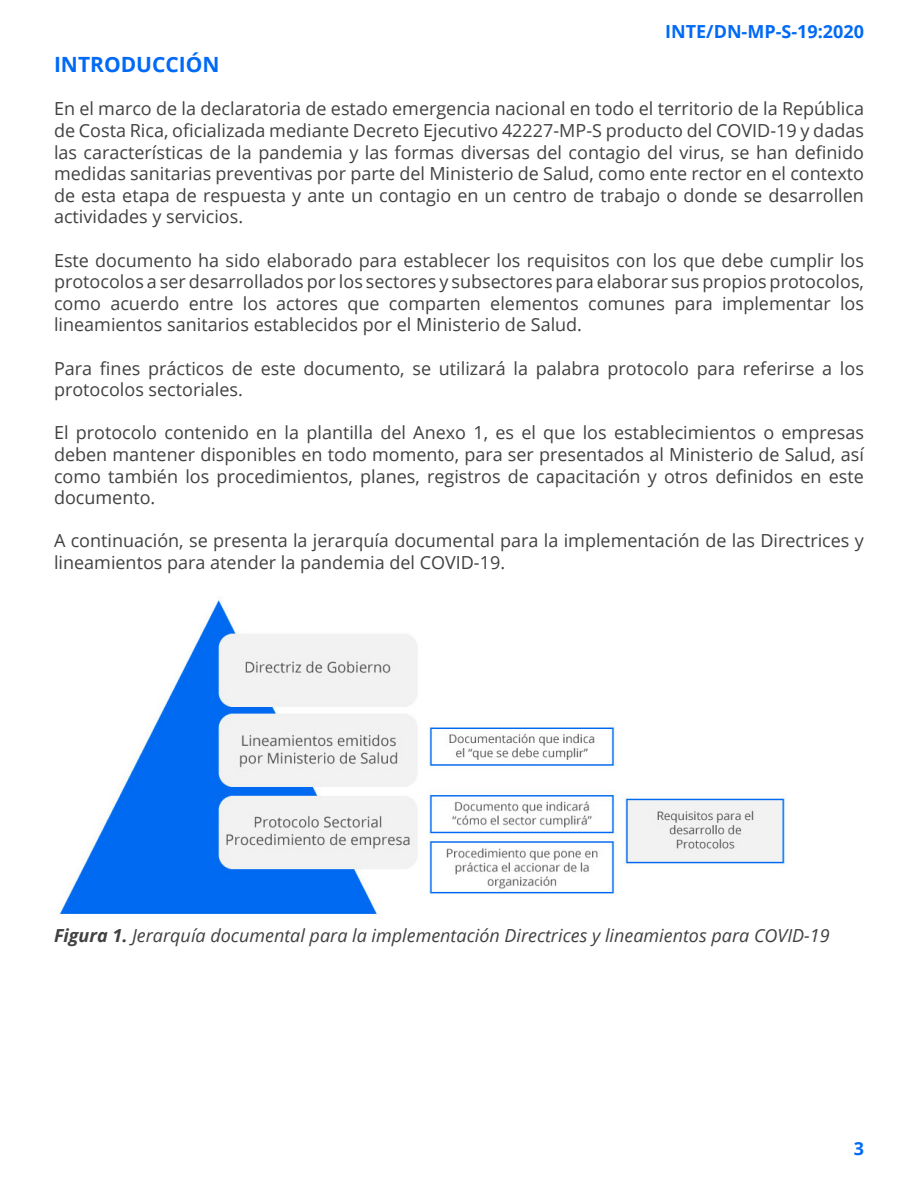
<style>
.page{position:relative;width:918px;height:1188px;background:#fff}
.page>*{position:absolute;margin:0;border:0;box-sizing:border-box;transform-origin:0 0}
.t1{font:700 21px "Open Sans";color:#006af6}
.t2{font:18px/21.6px "Open Sans";color:#414042;text-align:justify}
.t3{font:italic 18px "Open Sans";color:#414042}
.t4{font:700 18px "Open Sans";color:#006af6}
.s1{font-weight:700}
</style>
<div class="page">
<img style="left:59px;top:596px;width:727px;height:321px">
<p class="t4" style="left:665px;top:19px;width:200px">INTE/DN-MP-S-19:2020</p>
<p class="t1" style="left:54px;top:50px;width:167px">INTRODUCCIÓN</p>
<p class="t2" style="left:54px;top:98px;width:812px">En el marco de la declaratoria de estado emergencia nacional en todo el territorio de la República de Costa Rica, oficializada mediante Decreto Ejecutivo 42227-MP-S producto del COVID-19 y dadas las características de la pandemia y las formas diversas del contagio del virus, se han definido medidas sanitarias preventivas por parte del Ministerio de Salud, como ente rector en el contexto de esta etapa de respuesta y ante un contagio en un centro de trabajo o donde se desarrollen actividades y servicios.</p>
<p class="t2" style="left:54px;top:249px;width:812px">Este documento ha sido elaborado para establecer los requisitos con los que debe cumplir los protocolos a ser desarrollados por los sectores y subsectores para elaborar sus propios protocolos, como acuerdo entre los actores que comparten elementos comunes para implementar los lineamientos sanitarios establecidos por el Ministerio de Salud.</p>
<p class="t2" style="left:54px;top:357px;width:812px">Para fines prácticos de este documento, se utilizará la palabra protocolo para referirse a los protocolos sectoriales.</p>
<p class="t2" style="left:54px;top:422px;width:812px">El protocolo contenido en la plantilla del Anexo 1, es el que los establecimientos o empresas deben mantener disponibles en todo momento, para ser presentados al Ministerio de Salud, así como también los procedimientos, planes, registros de capacitación y otros definidos en este documento.</p>
<p class="t2" style="left:54px;top:530px;width:812px">A continuación, se presenta la jerarquía documental para la implementación de las Directrices y lineamientos para atender la pandemia del COVID-19.</p>
<p class="t3" style="left:54px;top:923px;width:777px"><span class="s1">Figura 1.</span> Jerarquía documental para la implementación Directrices y lineamientos para COVID-19</p>
<p class="t4" style="left:854px;top:1135px;width:12px">3</p>
</div>
